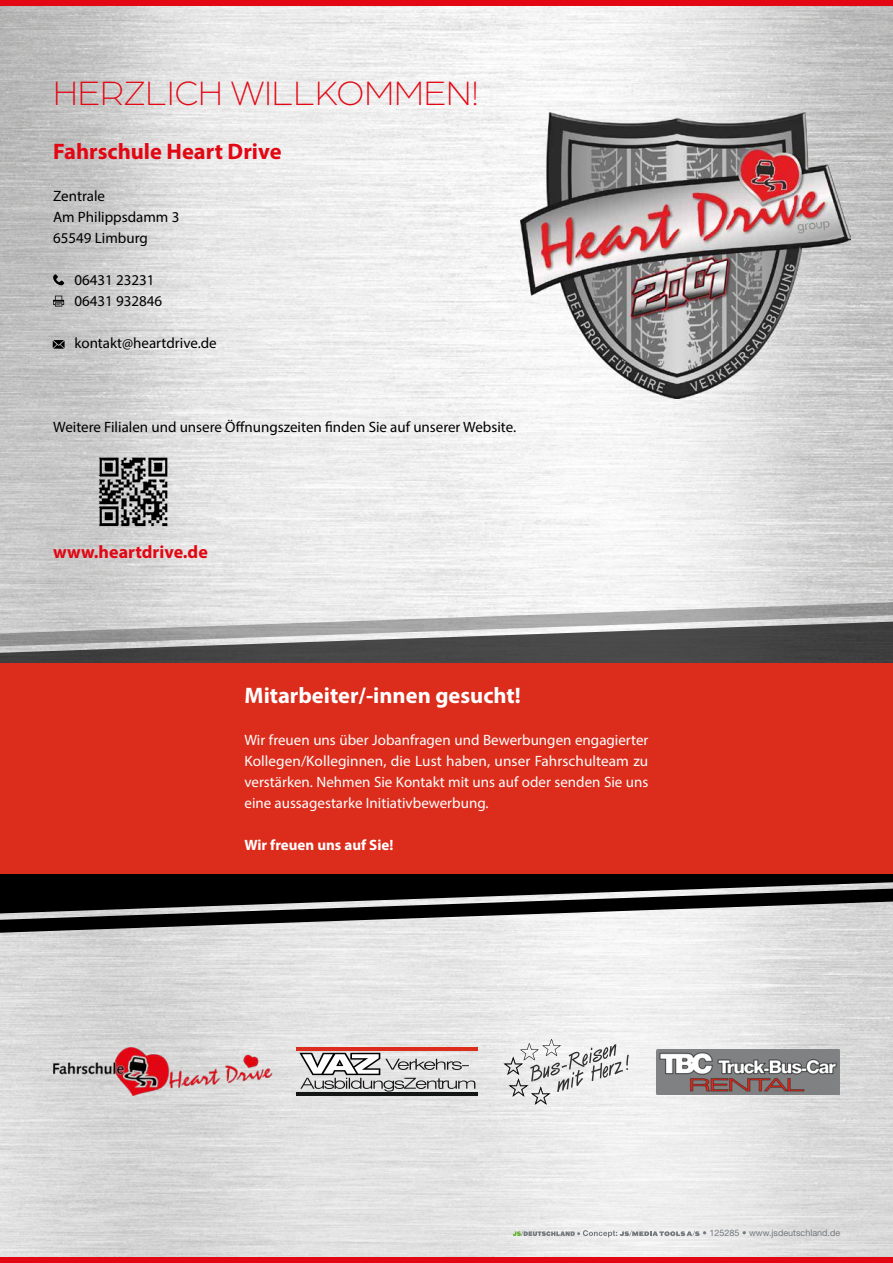
<style>
.page{position:relative;width:893px;height:1263px;background:#fff}
.page>*{position:absolute;margin:0;border:0;box-sizing:border-box;transform-origin:0 0}
.t1{font:300 36px "Arboria";color:#e30613}
.t2{font:700 22.5px "Myriad Pro";color:#fff}
.t3{font:700 22.5px "Myriad Pro";color:#e30613}
.t4{font:700 18px "Myriad Pro";color:#e30613}
.t5{font:15px/21px "Myriad Pro";color:#fff;text-align:justify}
.t6{font:15px/21px "Myriad Pro";color:#000}
.t7{font:700 15px "Myriad Pro";color:#fff}
.t8{font:9px "Helvetica Neue LT Std";color:#73797d}
</style>
<div class="page">
<img style="left:0;top:5px;width:893px;height:1253px">
<svg style="left:0;top:873px;width:893px;height:16px;background:#170c0b"></svg>
<svg style="left:0;top:647px;width:893px;height:16px;background:#494949"></svg>
<svg style="left:0;top:602px;width:893px;height:45px;background:#ababab"></svg>
<svg style="left:0;top:889px;width:893px;height:44px;background:#707070"></svg>
<svg style="left:513px;top:1230px;width:187px;height:7px"></svg>
<div style="left:0;top:0;width:893px;height:5px;background:#e30613"></div>
<div style="left:0;top:1258px;width:893px;height:5px;background:#e30613"></div>
<img style="left:89px;top:446px;width:90px;height:90px">
<div style="left:0;top:663px;width:893px;height:210px;background:#dc2c1b"></div>
<svg style="left:52px;top:274px;width:12px;height:12px"></svg>
<svg style="left:53px;top:296px;width:11px;height:10px"></svg>
<svg style="left:53px;top:340px;width:12px;height:9px"></svg>
<img style="left:521px;top:113px;width:330px;height:285px">
<svg style="left:299px;top:1053px;width:176px;height:38px;background:#bfc0c0"></svg>
<hr style="left:297px;top:1048px;width:181px;height:3px;background:#dc2c1b">
<hr style="left:297px;top:1092px;width:181px;height:3px;background:#141515">
<img style="left:657px;top:1049px;width:183px;height:45px">
<svg style="left:504px;top:1039px;width:125px;height:65px"></svg>
<img style="left:53px;top:1047px;width:219px;height:49px">
<h1 class="t1" style="left:53px;top:70px;width:427px">HERZLICH WILLKOMMEN!</h1>
<h2 class="t3" style="left:53px;top:137px;width:230px">Fahrschule Heart Drive</h2>
<p class="t6" style="left:53px;top:185px;width:128px">Zentrale<br>Am Philippsdamm 3<br>65549 Limburg</p>
<p class="t6" style="left:74px;top:269px;width:89px">06431 23231<br>06431 932846</p>
<p class="t6" style="left:74px;top:332px;width:144px">kontakt@heartdrive.de</p>
<p class="t6" style="left:53px;top:416px;width:465px">Weitere Filialen und unsere Öffnungszeiten finden Sie auf unserer Website.</p>
<p class="t4" style="left:53px;top:540px;width:156px">www.heartdrive.de</p>
<h2 class="t2" style="left:244px;top:681px;width:278px">Mitarbeiter/-innen gesucht!</h2>
<p class="t5" style="left:244px;top:729px;width:405px">Wir freuen uns über Jobanfragen und Bewerbungen engagierter Kollegen/Kolleginnen, die Lust haben, unser Fahrschulteam zu verstärken. Nehmen Sie Kontakt mit uns auf oder senden Sie uns eine aussagestarke Initiativbewerbung.</p>
<p class="t7" style="left:244px;top:835px;width:150px">Wir freuen uns auf Sie!</p>
<p class="t8" style="left:702px;top:1227px;width:139px">• 125285 • www.jsdeutschland.de</p>
</div>
